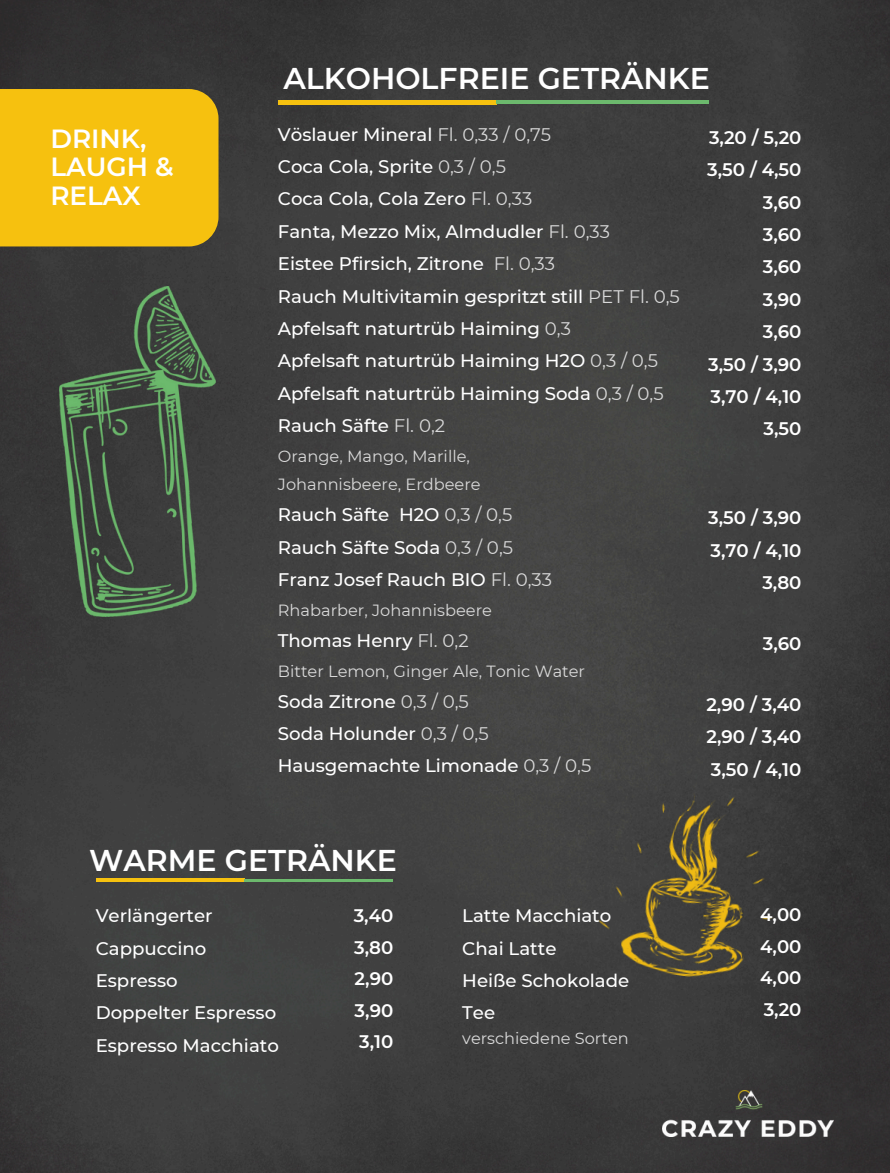
<style>
.page{position:relative;width:890px;height:1173px;background:#fff}
.page>*{position:absolute;margin:0;border:0;box-sizing:border-box;transform-origin:0 0}
.t1{font:600 30px "Montserrat";color:#fff}
.t2{font:600 26.2px/28.8px "Montserrat";color:#fff}
.t3{font:500 18.2px/32.4px "Montserrat";color:#fff}
.t4{font:600 18.2px/32.4px "Montserrat";color:#fff;text-align:justify}
.t5{font:16.2px "Montserrat";color:#d9d9d9}
.s1{font-weight:400;color:#d9d9d9}
</style>
<div class="page">
<img style="left:0;top:0;width:890px;height:1173px">
<img style="left:591px;top:781px;width:197px;height:206px">
<img style="left:59px;top:287px;width:156px;height:330px">
<div style="left:0;top:89px;width:218px;height:157px;background:#f6c10f"></div>
<hr style="left:278px;top:101px;width:218px;height:3px;background:#f6c10f">
<hr style="left:496px;top:100px;width:213px;height:4px;background:#6cb96d">
<hr style="left:96px;top:879px;width:148px;height:3px;background:#f6c10f">
<hr style="left:244px;top:879px;width:149px;height:3px;background:#6cb96d">
<img style="left:662px;top:1090px;width:171px;height:47px">
<p class="t2" style="left:50px;top:124px;width:125px">DRINK,<br>LAUGH &amp;<br>RELAX</p>
<p class="t1" style="left:283px;top:60px;width:428px">ALKOHOLFREIE GETRÄNKE</p>
<p class="t3" style="left:278px;top:118px;width:275px">Vöslauer Mineral <span class="s1">Fl. 0,33 / 0,75</span></p>
<p class="t3" style="left:278px;top:150px;width:229px">Coca Cola, Sprite <span class="s1">0,3 / 0,5</span></p>
<p class="t3" style="left:278px;top:183px;width:256px">Coca Cola, Cola Zero <span class="s1">Fl. 0,33</span></p>
<p class="t3" style="left:278px;top:215px;width:334px">Fanta, Mezzo Mix, Almdudler <span class="s1">Fl. 0,33</span></p>
<p class="t3" style="left:278px;top:247px;width:279px">Eistee Pfirsich, Zitrone <span class="s1">Fl. 0,33</span></p>
<p class="t3" style="left:278px;top:280px;width:403px">Rauch Multivitamin gespritzt still <span class="s1">PET Fl. 0,5</span></p>
<p class="t3" style="left:278px;top:312px;width:294px">Apfelsaft naturtrüb Haiming <span class="s1">0,3</span></p>
<p class="t3" style="left:278px;top:345px;width:381px">Apfelsaft naturtrüb Haiming H2O <span class="s1">0,3 / 0,5</span></p>
<p class="t3" style="left:278px;top:377px;width:387px">Apfelsaft naturtrüb Haiming Soda <span class="s1">0,3 / 0,5</span></p>
<h3 class="t3" style="left:278px;top:409px;width:169px">Rauch Säfte <span class="s1">Fl. 0,2</span></h3>
<h3 class="t5" style="left:278px;top:446px;width:193px">Orange, Mango, Marille,</h3>
<h3 class="t5" style="left:278px;top:475px;width:204px">Johannisbeere, Erdbeere</h3>
<h3 class="t3" style="left:278px;top:499px;width:236px">Rauch Säfte H2O <span class="s1">0,3 / 0,5</span></h3>
<p class="t3" style="left:278px;top:531px;width:237px">Rauch Säfte Soda <span class="s1">0,3 / 0,5</span></p>
<p class="t3" style="left:278px;top:563px;width:276px">Franz Josef Rauch BIO <span class="s1">Fl. 0,33</span></p>
<h1 class="t5" style="left:278px;top:600px;width:216px">Rhabarber, Johannisbeere</h1>
<h3 class="t3" style="left:278px;top:624px;width:192px">Thomas Henry <span class="s1">Fl. 0,2</span></h3>
<p class="t5" style="left:278px;top:661px;width:309px">Bitter Lemon, Ginger Ale, Tonic Water</p>
<p class="t3" style="left:278px;top:685px;width:192px">Soda Zitrone <span class="s1">0,3 / 0,5</span></p>
<p class="t3" style="left:278px;top:717px;width:212px">Soda Holunder <span class="s1">0,3 / 0,5</span></p>
<p class="t3" style="left:278px;top:750px;width:315px">Hausgemachte Limonade <span class="s1">0,3 / 0,5</span></p>
<p class="t4" style="left:707px;top:121px;width:96px;text-align:right">3,20 / 5,20<br>3,50 / 4,50<br>3,60<br>3,60<br>3,60<br>3,90<br>3,60<br>3,50 / 3,90<br>3,70 / 4,10<br>3,50</p>
<h3 class="t4" style="left:708px;top:502px;width:95px;text-align:right">3,50 / 3,90<br>3,70 / 4,10<br>3,80</h3>
<h3 class="t4" style="left:762px;top:627px;width:40px">3,60</h3>
<h3 class="t4" style="left:706px;top:688px;width:97px">2,90 / 3,40<br>2,90 / 3,40<br>3,50 / 4,10</h3>
<p class="t1" style="left:89px;top:842px;width:309px">WARME GETRÄNKE</p>
<p class="t3" style="left:96px;top:900px;width:185px">Verlängerter<br>Cappuccino<br>Espresso<br>Doppelter Espresso<br>Espresso Macchiato</p>
<p class="t4" style="left:354px;top:900px;width:41px;line-height:31.6px">3,40<br>3,80<br>2,90<br>3,90<br>3,10</p>
<p class="t3" style="left:462px;top:900px;width:151px">Latte Macchiato</p>
<p class="t3" style="left:462px;top:932px;width:96px">Chai Latte</p>
<p class="t3" style="left:462px;top:964px;width:168px">Heiße Schokolade</p>
<p class="t3" style="left:462px;top:997px;width:34px">Tee</p>
<p class="t5" style="left:462px;top:1028px;width:168px">verschiedene Sorten</p>
<p class="t4" style="left:760px;top:899px;width:43px;line-height:31.6px">4,00<br>4,00<br>4,00<br>3,20</p>
</div>
